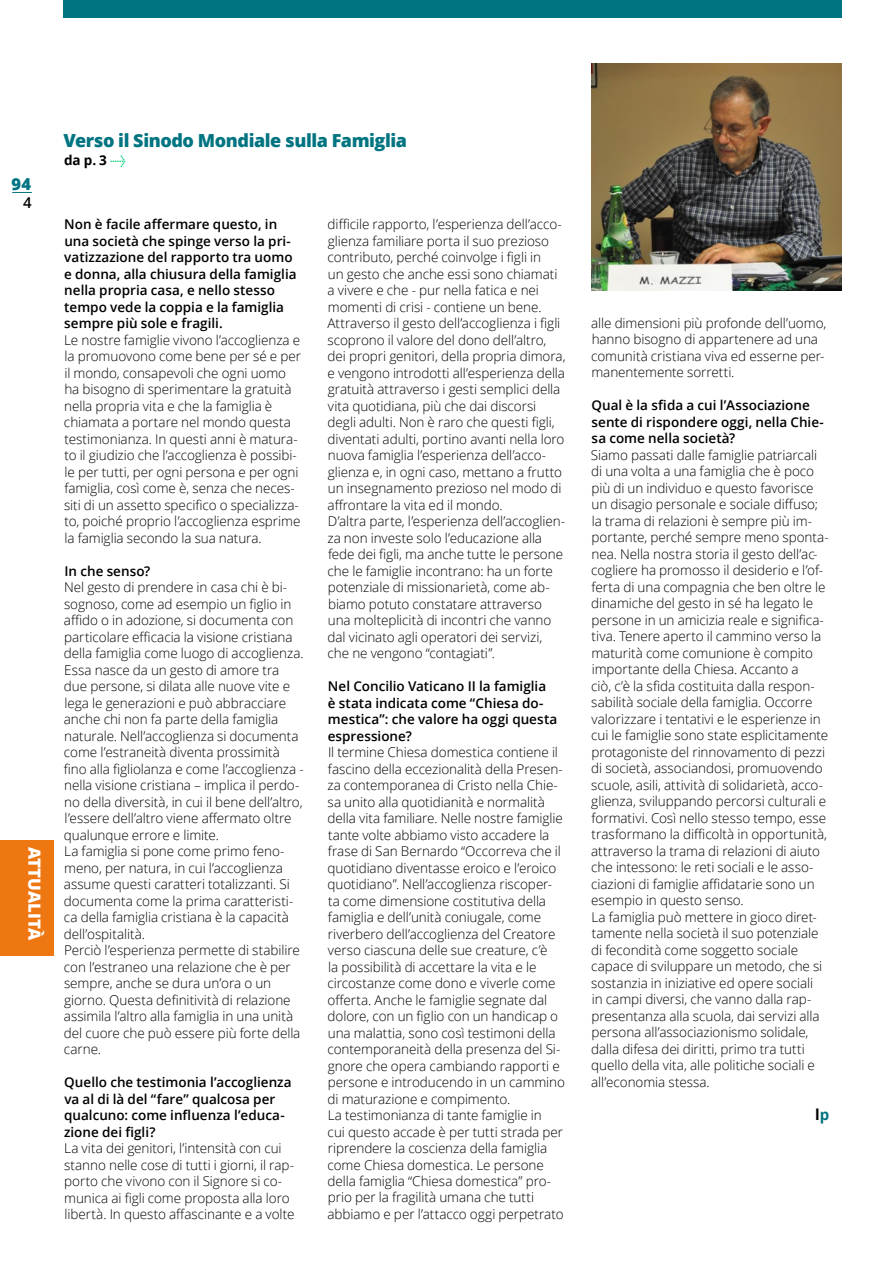
<style>
.page{position:relative;width:893px;height:1263px;background:#fff}
.page>*{position:absolute;margin:0;border:0;box-sizing:border-box;transform-origin:0 0}
.t1{font:800 18px "Open Sans";letter-spacing:-.025em;color:#007481}
.t2{font:800 16.8px "Open Sans";letter-spacing:-.005em;color:#fff}
.t3{font:800 16.5px "Open Sans";color:#007481}
.t4{font:700 15px "Open Sans";color:#000}
.t5{font:600 15px "Open Sans";color:#000}
.t6{font:300 13.5px/16.5px "Open Sans";letter-spacing:-.005em;color:#000}
.t7{font:600 13.5px/16.5px "Open Sans";color:#000}
.t8{font:700 13.5px "Open Sans";color:#000}
.s1{font-family:"FF Mt";font-weight:400;color:#05ce7c}
.s2{color:#007481}
</style>
<div class="page">
<div style="left:64px;top:0;width:778px;height:17px;background:#007481"></div>
<svg style="left:12px;top:192px;width:20px;height:1px"></svg>
<div style="left:0;top:840px;width:53px;height:115px;background:#e71"></div>
<img style="left:592px;top:64px;width:249px;height:226px">
<p class="t3" style="left:11px;top:171px;width:21px">94</p>
<p class="t5" style="left:23px;top:192px;width:10px">4</p>
<p class="t2" style="left:47px;top:847px;width:95px;rotate:90deg">attualità</p>
<h1 class="t1" style="left:64px;top:126px;width:345px">Verso il Sinodo Mondiale sulla Famiglia</h1>
<p class="t8" style="left:64px;top:150px;width:63px">da p. 3 <span class="s1">→</span></p>
<p class="t7" style="left:64px;top:216px;width:234px">Non è facile affermare questo, in una società che spinge verso la pri&shy;vatizzazione del rapporto tra uomo e donna, alla chiusura della famiglia nella propria casa, e nello stesso tempo vede la coppia e la famiglia sempre più sole e fragili.</p>
<p class="t6" style="left:64px;top:331px;width:239px">Le nostre famiglie vivono l’accoglienza e la promuovono come bene per sé e per il mondo, consapevoli che ogni uomo ha bisogno di sperimentare la gratuità nella propria vita e che la famiglia è chiamata a portare nel mondo questa testimonianza. In questi anni è matura&shy;to il giudizio che l’accoglienza è possibi&shy;le per tutti, per ogni persona e per ogni famiglia, così come è, senza che neces&shy;siti di un assetto specifico o specializza&shy;to, poiché proprio l’accoglienza esprime la famiglia secondo la sua natura.</p>
<p class="t7" style="left:64px;top:562px;width:87px">In che senso?</p>
<p class="t6" style="left:64px;top:579px;width:241px">Nel gesto di prendere in casa chi è bi&shy;sognoso, come ad esempio un figlio in affido o in adozione, si documenta con particolare efficacia la visione cristiana della famiglia come luogo di accoglienza.<br>Essa nasce da un gesto di amore tra due persone, si dilata alle nuove vite e lega le generazioni e può abbracciare anche chi non fa parte della famiglia naturale. Nell’accoglienza si documenta come l’estraneità diventa prossimità fino alla figliolanza e come l’accoglienza - nella visione cristiana – implica il perdo&shy;no della diversità, in cui il bene dell’altro, l’essere dell’altro viene affermato oltre qualunque errore e limite.<br>La famiglia si pone come primo feno&shy;meno, per natura, in cui l’accoglienza assume questi caratteri totalizzanti. Si documenta come la prima caratteristi&shy;ca della famiglia cristiana è la capacità dell’ospitalità.<br>Perciò l’esperienza permette di stabilire con l’estraneo una relazione che è per sempre, anche se dura un’ora o un giorno. Questa definitività di relazione assimila l’altro alla famiglia in una unità del cuore che può essere più forte della carne.</p>
<p class="t7" style="left:64px;top:1074px;width:229px">Quello che testimonia l’accoglienza va al di là del “fare” qualcosa per qualcuno: come influenza l’educa&shy;zione dei figli?</p>
<p class="t6" style="left:64px;top:1140px;width:232px">La vita dei genitori, l’intensità con cui stanno nelle cose di tutti i giorni, il rap&shy;porto che vivono con il Signore si co&shy;munica ai figli come proposta alla loro libertà. In questo affascinante e a volte</p>
<p class="t6" style="left:327px;top:216px;width:240px">difficile rapporto, l’esperienza dell’acco&shy;glienza familiare porta il suo prezioso contributo, perché coinvolge i figli in<br>un gesto che anche essi sono chiamati a vivere e che - pur nella fatica e nei momenti di crisi - contiene un bene.<br>Attraverso il gesto dell’accoglienza i figli scoprono il valore del dono dell’altro, dei propri genitori, della propria dimora, e vengono introdotti all’esperienza della gratuità attraverso i gesti semplici della vita quotidiana, più che dai discorsi degli adulti. Non è raro che questi figli, diventati adulti, portino avanti nella loro nuova famiglia l’esperienza dell’acco&shy;glienza e, in ogni caso, mettano a frutto un insegnamento prezioso nel modo di affrontare la vita ed il mondo.<br>D’altra parte, l’esperienza dell’accoglien&shy;za non investe solo l’educazione alla fede dei figli, ma anche tutte le persone che le famiglie incontrano: ha un forte potenziale di missionarietà, come ab&shy;biamo potuto constatare attraverso una molteplicità di incontri che vanno dal vicinato agli operatori dei servizi, che ne vengono “contagiati”.</p>
<p class="t7" style="left:328px;top:678px;width:231px">Nel Concilio Vaticano II la famiglia<br>è stata indicata come “Chiesa do&shy;mestica”: che valore ha oggi questa espressione?</p>
<p class="t6" style="left:327px;top:743px;width:239px">Il termine Chiesa domestica contiene il fascino della eccezionalità della Presen&shy;za contemporanea di Cristo nella Chie&shy;sa unito alla quotidianità e normalità della vita familiare. Nelle nostre famiglie tante volte abbiamo visto accadere la frase di San Bernardo “Occorreva che il quotidiano diventasse eroico e l’eroico quotidiano”. Nell’accoglienza riscoper&shy;ta come dimensione costitutiva della famiglia e dell’unità coniugale, come riverbero dell’accoglienza del Creatore verso ciascuna delle sue creature, c’è<br>la possibilità di accettare la vita e le circostanze come dono e viverle come offerta. Anche le famiglie segnate dal dolore, con un figlio con un handicap o una malattia, sono così testimoni della contemporaneità della presenza del Si&shy;gnore che opera cambiando rapporti e persone e introducendo in un cammino di maturazione e compimento.<br>La testimonianza di tante famiglie in<br>cui questo accade è per tutti strada per riprendere la coscienza della famiglia come Chiesa domestica. Le persone della famiglia “Chiesa domestica” pro&shy;prio per la fragilità umana che tutti abbiamo e per l’attacco oggi perpetrato</p>
<p class="t6" style="left:591px;top:314px;width:237px">alle dimensioni più profonde dell’uomo, hanno bisogno di appartenere ad una comunità cristiana viva ed esserne per&shy;manentemente sorretti.</p>
<p class="t7" style="left:591px;top:397px;width:234px">Qual è la sfida a cui l’Associazione sente di rispondere oggi, nella Chie&shy;sa come nella società?</p>
<p class="t6" style="left:591px;top:446px;width:239px">Siamo passati dalle famiglie patriarcali di una volta a una famiglia che è poco più di un individuo e questo favorisce un disagio personale e sociale diffuso; la trama di relazioni è sempre più im&shy;portante, perché sempre meno sponta&shy;nea. Nella nostra storia il gesto dell’ac&shy;cogliere ha promosso il desiderio e l’of&shy;ferta di una compagnia che ben oltre le dinamiche del gesto in sé ha legato le persone in un amicizia reale e significa&shy;tiva. Tenere aperto il cammino verso la maturità come comunione è compito importante della Chiesa. Accanto a<br>ciò, c’è la sfida costituita dalla respon&shy;sabilità sociale della famiglia. Occorre valorizzare i tentativi e le esperienze in cui le famiglie sono state esplicitamente protagoniste del rinnovamento di pezzi di società, associandosi, promuovendo scuole, asili, attività di solidarietà, acco&shy;glienza, sviluppando percorsi culturali e formativi. Così nello stesso tempo, esse trasformano la difficoltà in opportunità, attraverso la trama di relazioni di aiuto che intessono: le reti sociali e le asso&shy;ciazioni di famiglie affidatarie sono un esempio in questo senso.<br>La famiglia può mettere in gioco diret&shy;tamente nella società il suo potenziale di fecondità come soggetto sociale capace di sviluppare un metodo, che si sostanzia in iniziative ed opere sociali<br>in campi diversi, che vanno dalla rap&shy;presentanza alla scuola, dai servizi alla persona all’associazionismo solidale, dalla difesa dei diritti, primo tra tutti quello della vita, alle politiche sociali e all’economia stessa.</p>
<p class="t4" style="left:815px;top:1104px;width:16px">l<span class="s2">p</span></p>
</div>
